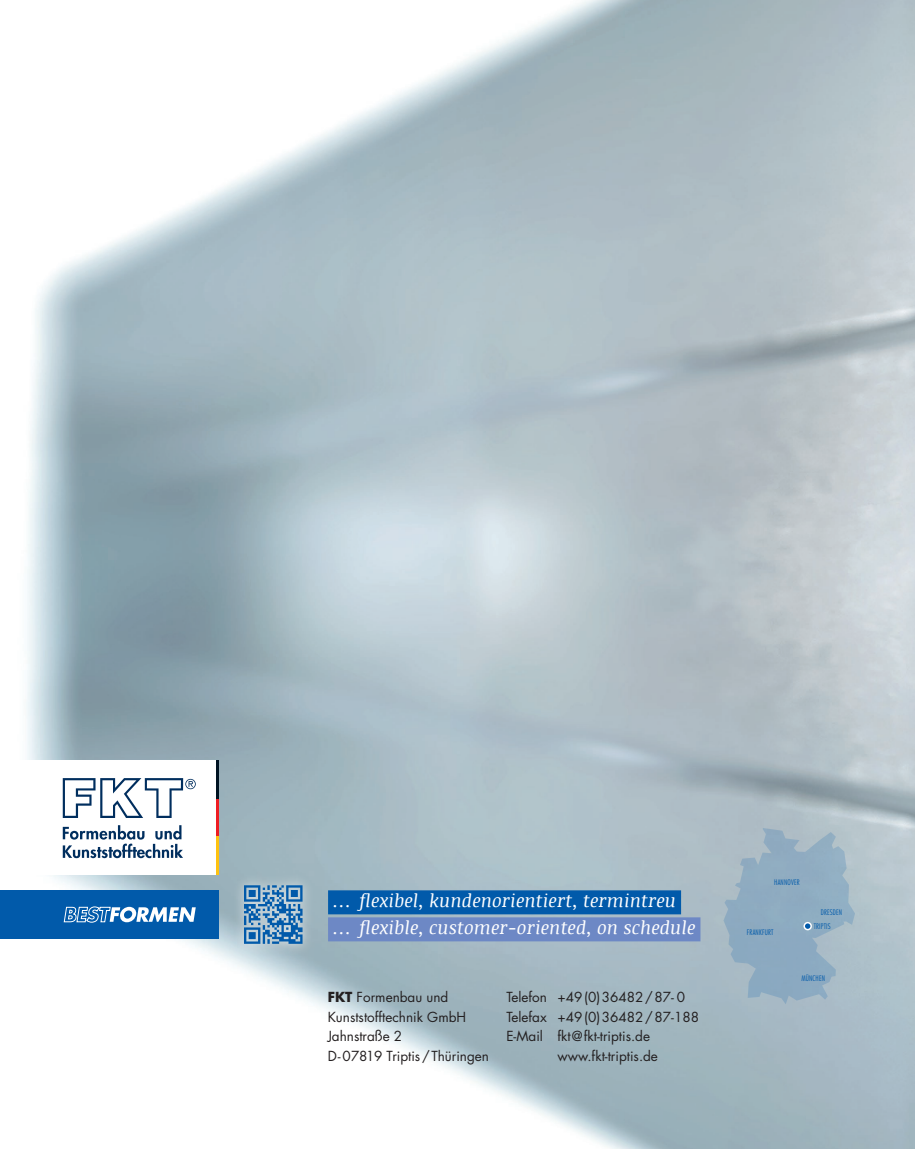
<style>
.page{position:relative;width:915px;height:1149px;background:#fff}
.page>*{position:absolute;margin:0;border:0;box-sizing:border-box;transform-origin:0 0}
.t1{font:italic 18px/27px "Noticia Text";letter-spacing:.01em;color:#fff}
.t2{font:13.5px/19.5px "Futura Std";color:#231f20}
.t3{font:300 condensed 7.5px "Futura Std";letter-spacing:.025em;color:#015aaa}
.s1{font-weight:700}
</style>
<div class="page">
<img style="left:0;top:0;width:914px;height:1148px">
<div style="left:0;top:889px;width:218px;height:49px;background:#015aaa"></div>
<div style="left:328px;top:890px;width:352px;height:24px;background:#015aaa"></div>
<div style="left:328px;top:917px;width:372px;height:24px;background:#6d88c5"></div>
<div style="left:232px;top:873px;width:82px;height:81px;background:#fff;opacity:.83"></div>
<svg style="left:244px;top:885px;width:58px;height:58px;background:#5b91be"></svg>
<svg style="left:63px;top:906px;width:133px;height:16px"></svg>
<div style="left:0;top:760px;width:216px;height:114px;background:#fff"></div>
<svg style="left:63px;top:778px;width:133px;height:79px"></svg>
<svg style="left:723px;top:827px;width:131px;height:176px;background:#98b1c2"></svg>
<div style="left:804px;top:922px;width:6px;height:7px;background:#015aaa;border-radius:50%"></div>
<div style="left:803px;top:921px;width:8px;height:9px;border:2px solid #fff;border-radius:50%"></div>
<h1 class="t1" style="left:333px;top:886px;width:363px">… flexibel, kundenorientiert, termintreu … flexible, customer-oriented, on schedule</h1>
<p class="t2" style="left:327px;top:987px;width:163px"><span class="s1">FKT</span> Formenbau und<br>Kunststofftechnik GmbH<br>Jahnstraße 2<br>D-07819 Triptis/Thüringen</p>
<p class="t2" style="left:506px;top:987px;width:180px">Telefon +49(0)36482/87- 0</p>
<p class="t2" style="left:506px;top:1006px;width:194px">Telefax +49(0)36482/87-188</p>
<p class="t2" style="left:506px;top:1026px;width:145px">E-Mail fkt@fkt-triptis.de</p>
<p class="t2" style="left:557px;top:1045px;width:102px">www.fkt-triptis.de</p>
<p class="t3" style="left:774px;top:877px;width:27px">HANNOVER</p>
<p class="t3" style="left:746px;top:927px;width:28px">FRANKFURT</p>
<p class="t3" style="left:820px;top:907px;width:23px">DRESDEN</p>
<p class="t3" style="left:813px;top:921px;width:19px">TRIPTIS</p>
<p class="t3" style="left:801px;top:973px;width:25px">MÜNCHEN</p>
</div>
